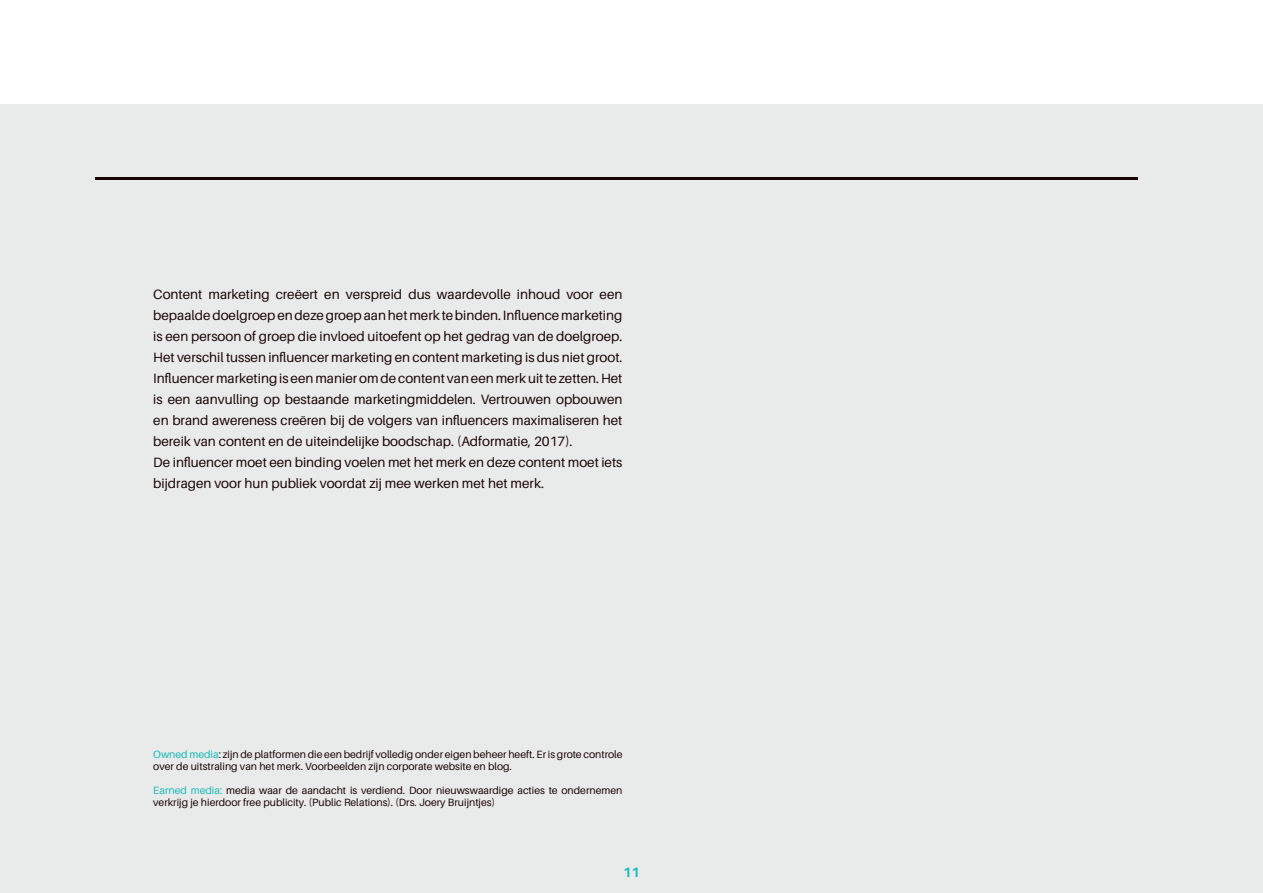
<style>
.page{position:relative;width:1263px;height:893px;background:#fff}
.page>*{position:absolute;margin:0;border:0;box-sizing:border-box;transform-origin:0 0}
.BROODTEKST{font:13.5px/21px "Aileron";color:#1a0403;text-align:justify}
.t1{font:700 13.5px "Aileron";color:#15bbb9}
.BROODTEKST-2{font:10.5px/12px "Aileron";color:#1a0403}
.s1{color:#15bbb9}
</style>
<div class="page">
<div style="left:0;top:104px;width:1263px;height:789px;background:#e9eaea"></div>
<hr style="left:95px;top:178px;width:1042px;height:2px;background:#1a0403">
<p class="BROODTEKST" style="left:153px;top:284px;width:471px">Content marketing creëert en verspreid dus waardevolle inhoud voor een bepaalde doelgroep en deze groep aan het merk te binden. Influence marketing is een persoon of groep die invloed uitoefent op het gedrag van de doelgroep.<br>Het verschil tussen influencer marketing en content marketing is dus niet groot.<br>Influencer marketing is een manier om de content van een merk uit te zetten. Het is een aanvulling op bestaande marketingmiddelen. Vertrouwen opbouwen en brand awereness creëren bij de volgers van influencers maximaliseren het bereik van content en de uiteindelijke boodschap. (Adformatie, 2017).</p>
<p class="BROODTEKST" style="left:153px;top:452px;width:471px">De influencer moet een binding voelen met het merk en deze content moet iets bijdragen voor hun publiek voordat zij mee werken met het merk.</p>
<p class="BROODTEKST-2" style="left:153px;top:748px;width:471px"><span class="s1">Owned media</span>: zijn de platformen die een bedrijf volledig onder eigen beheer heeft. Er is grote controle over de uitstraling van het merk. Voorbeelden zijn corporate website en blog.</p>
<p class="BROODTEKST-2" style="left:153px;top:784px;width:471px"><span class="s1">Earned media:</span> media waar de aandacht is verdiend. Door nieuwswaardige acties te ondernemen verkrijg je hierdoor free publicity. (Public Relations). (Drs. Joery Bruijntjes)</p>
<p class="t1" style="left:623px;top:865px;width:18px">11</p>
</div>
